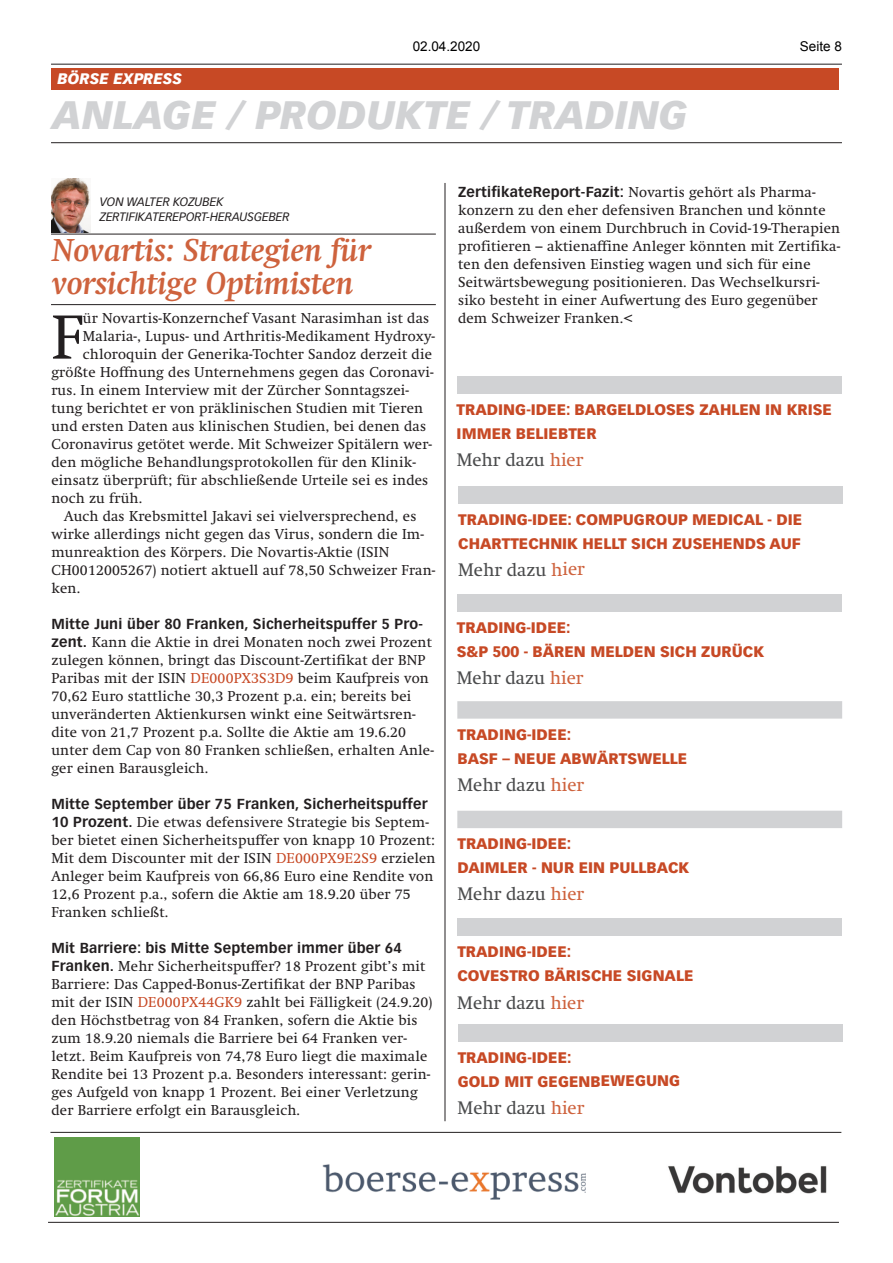
<style>
.page{position:relative;width:893px;height:1263px;background:#fff}
.page>*{position:absolute;margin:0;border:0;box-sizing:border-box;transform-origin:0 0}
.t1{font:61.5px "Swift";color:#231f20}
.t2{font:italic 900 39px "Vectora LH";color:#d1d2d4}
.t3{font:italic 700 31.5px/33px "Swift";color:#ce623d}
.t4{font:18px "Swift";color:#4b4c4d}
.t5{font:900 15px/24px "Vectora LH";color:#c74925}
.t6{font:italic 900 15px "Vectora LH";color:#fff}
.t7{font:14.25px/18px "Swift";letter-spacing:.015em;color:#231f20}
.t8{font:700 14.25px "Vectora LH";letter-spacing:.015em;color:#231f20}
.t9{font:13.5px "Arial";color:#000}
.t10{font:italic 12px/14.4px "Vectora LH";letter-spacing:-.005em;color:#231f20}
.s1{font-family:"Vectora LH";font-weight:700}
.s2{color:#c74925}
.s3{font-family:"Swift";font-weight:400}
.s4{color:#ce623d}
</style>
<div class="page">
<hr style="left:51px;top:64px;width:791px;height:1px;background:#231f20">
<hr style="left:51px;top:142px;width:791px;height:1px;background:#231f20">
<div style="left:51px;top:68px;width:788px;height:22px;background:#c74925"></div>
<hr style="left:445px;top:183px;width:1px;height:938px;background:#231f20">
<img style="left:51px;top:179px;width:40px;height:54px">
<hr style="left:51px;top:234px;width:385px;height:1px;background:#231f20">
<hr style="left:51px;top:304px;width:385px;height:1px;background:#231f20">
<div style="left:457px;top:918px;width:385px;height:17px;background:#d1d2d4"></div>
<div style="left:457px;top:811px;width:385px;height:17px;background:#d1d2d4"></div>
<div style="left:457px;top:701px;width:385px;height:18px;background:#d1d2d4"></div>
<div style="left:457px;top:594px;width:385px;height:18px;background:#d1d2d4"></div>
<div style="left:458px;top:486px;width:385px;height:18px;background:#d1d2d4"></div>
<div style="left:457px;top:377px;width:384px;height:17px;background:#d1d2d4"></div>
<div style="left:458px;top:1025px;width:384px;height:17px;background:#d1d2d4"></div>
<hr style="left:48px;top:1222px;width:791px;height:1px;background:#231f20">
<hr style="left:50px;top:1132px;width:791px;height:1px;background:#231f20">
<img style="left:322px;top:1164px;width:264px;height:36px">
<img style="left:668px;top:1166px;width:159px;height:28px">
<img style="left:54px;top:1137px;width:85px;height:79px">
<p class="t9" style="left:413px;top:38px;width:69px">02.04.2020</p>
<p class="t9" style="left:800px;top:38px;width:44px">Seite 8</p>
<p class="t6" style="left:58px;top:72px;width:126px">BÖRSE EXPRESS</p>
<h2 class="t2" style="left:52px;top:98px;width:637px">ANLAGE / PRODUKTE / TRADING</h2>
<p class="t10" style="left:100px;top:195px;width:191px">VON WALTER KOZUBEK<br>ZERTIFIKATEREPORT-HERAUSGEBER</p>
<h3 class="t3" style="left:52px;top:236px;width:320px">Novartis: Strategien für vorsichtige Optimisten</h3>
<h1 class="t1" style="left:51px;top:313px;width:33px">F</h1>
<p class="t7" style="left:83px;top:310px;width:348px">ür Novartis-Konzernchef Vasant Narasimhan ist das</p>
<p class="t7" style="left:83px;top:328px;width:354px">Malaria-, Lupus- und Arthritis-Medikament Hydroxy-</p>
<p class="t7" style="left:83px;top:346px;width:351px">chloroquin der Generika-Tochter Sandoz derzeit die</p>
<p class="t7" style="left:51px;top:364px;width:384px">größte Hoffnung des Unternehmens gegen das Coronavi-</p>
<p class="t7" style="left:51px;top:382px;width:359px">rus. In einem Interview mit der Zürcher Sonntagszei-</p>
<p class="t7" style="left:51px;top:400px;width:373px">tung berichtet er von präklinischen Studien mit Tieren</p>
<p class="t7" style="left:51px;top:418px;width:376px">und ersten Daten aus klinischen Studien, bei denen das</p>
<p class="t7" style="left:51px;top:436px;width:382px">Coronavirus getötet werde. Mit Schweizer Spitälern wer-</p>
<p class="t7" style="left:51px;top:454px;width:366px">den mögliche Behandlungsprotokollen für den Klinik-</p>
<p class="t7" style="left:51px;top:472px;width:378px">einsatz überprüft; für abschließende Urteile sei es indes</p>
<p class="t7" style="left:51px;top:490px;width:92px">noch zu früh.</p>
<p class="t7" style="left:64px;top:508px;width:354px">Auch das Krebsmittel Jakavi sei vielversprechend, es</p>
<p class="t7" style="left:51px;top:526px;width:374px">wirke allerdings nicht gegen das Virus, sondern die Im-</p>
<p class="t7" style="left:51px;top:544px;width:339px">munreaktion des Körpers. Die Novartis-Aktie (ISIN</p>
<p class="t7" style="left:51px;top:562px;width:385px">CH0012005267) notiert aktuell auf 78,50 Schweizer Fran-</p>
<p class="t7" style="left:51px;top:580px;width:30px">ken.</p>
<p class="t8" style="left:51px;top:617px;width:373px">Mitte Juni über 80 Franken, Sicherheitspuffer 5 Pro-</p>
<p class="t7" style="left:51px;top:634px;width:384px"><span class="s1">zent.</span> Kann die Aktie in drei Monaten noch zwei Prozent zulegen können, bringt das Discount-Zertifikat der BNP Paribas mit der ISIN <span class="s2">DE000PX3S3D9</span> beim Kaufpreis von 70,62 Euro stattliche 30,3 Prozent p.a. ein; bereits bei unveränderten Aktienkursen winkt eine Seitwärtsren&shy;dite von 21,7 Prozent p.a. Sollte die Aktie am 19.6.20 unter dem Cap von 80 Franken schließen, erhalten Anle&shy;ger einen Barausgleich.</p>
<p class="t8" style="left:51px;top:797px;width:378px">Mitte September über 75 Franken, Sicherheitspuffer</p>
<p class="t7" style="left:51px;top:814px;width:386px"><span class="s1">10 Prozent.</span> Die etwas defensivere Strategie bis Septem&shy;ber bietet einen Sicherheitspuffer von knapp 10 Prozent:<br>Mit dem Discounter mit der ISIN <span class="s2">DE000PX9E2S9</span> erzielen Anleger beim Kaufpreis von 66,86 Euro eine Rendite von 12,6 Prozent p.a., sofern die Aktie am 18.9.20 über 75<br>Franken schließt.</p>
<p class="t8" style="left:51px;top:941px;width:352px">Mit Barriere: bis Mitte September immer über 64</p>
<p class="t7" style="left:51px;top:958px;width:382px"><span class="s1">Franken.</span> Mehr Sicherheitspuffer? 18 Prozent gibt’s mit Barriere: Das Capped-Bonus-Zertifikat der BNP Paribas mit der ISIN <span class="s2">DE000PX44GK9</span> zahlt bei Fälligkeit (24.9.20) den Höchstbetrag von 84 Franken, sofern die Aktie bis zum 18.9.20 niemals die Barriere bei 64 Franken ver&shy;letzt. Beim Kaufpreis von 74,78 Euro liegt die maximale Rendite bei 13 Prozent p.a. Besonders interessant: gerin&shy;ges Aufgeld von knapp 1 Prozent. Bei einer Verletzung der Barriere erfolgt ein Barausgleich.</p>
<p class="t8" style="left:458px;top:186px;width:359px">ZertifikateReport-Fazit: <span class="s3">Novartis gehört als Pharma-</span></p>
<p class="t7" style="left:458px;top:202px;width:384px">konzern zu den eher defensiven Branchen und könnte außerdem von einem Durchbruch in Covid-19-Therapien profitieren – aktienaffine Anleger könnten mit Zertifika&shy;ten den defensiven Einstieg wagen und sich für eine Seitwärtsbewegung positionieren. Das Wechselkursri&shy;siko besteht in einer Aufwertung des Euro gegenüber dem Schweizer Franken.&lt;</p>
<p class="t5" style="left:457px;top:398px;width:377px">TRADING-IDEE: BARGELDLOSES ZAHLEN IN KRISE<br>IMMER BELIEBTER</p>
<p class="t4" style="left:457px;top:453px;width:128px">Mehr dazu <span class="s4">hier</span></p>
<p class="t5" style="left:458px;top:508px;width:346px">TRADING-IDEE: COMPUGROUP MEDICAL - DIE<br>CHARTTECHNIK HELLT SICH ZUSEHENDS AUF</p>
<p class="t4" style="left:458px;top:562px;width:128px">Mehr dazu <span class="s4">hier</span></p>
<p class="t5" style="left:457px;top:616px;width:309px">TRADING-IDEE:<br>S&amp;P 500 - BÄREN MELDEN SICH ZURÜCK</p>
<p class="t4" style="left:457px;top:671px;width:128px">Mehr dazu <span class="s4">hier</span></p>
<p class="t5" style="left:457px;top:723px;width:231px">TRADING-IDEE:<br>BASF – NEUE ABWÄRTSWELLE</p>
<p class="t4" style="left:457px;top:777px;width:128px">Mehr dazu <span class="s4">hier</span></p>
<p class="t5" style="left:457px;top:832px;width:234px">TRADING-IDEE:<br>DAIMLER - NUR EIN PULLBACK</p>
<p class="t4" style="left:457px;top:887px;width:128px">Mehr dazu <span class="s4">hier</span></p>
<p class="t5" style="left:457px;top:940px;width:238px">TRADING-IDEE:<br>COVESTRO BÄRISCHE SIGNALE</p>
<p class="t4" style="left:457px;top:996px;width:128px">Mehr dazu <span class="s4">hier</span></p>
<p class="t5" style="left:458px;top:1046px;width:224px">TRADING-IDEE:<br>GOLD MIT GEGENBEWEGUNG</p>
<p class="t4" style="left:458px;top:1101px;width:128px">Mehr dazu <span class="s4">hier</span></p>
</div>
